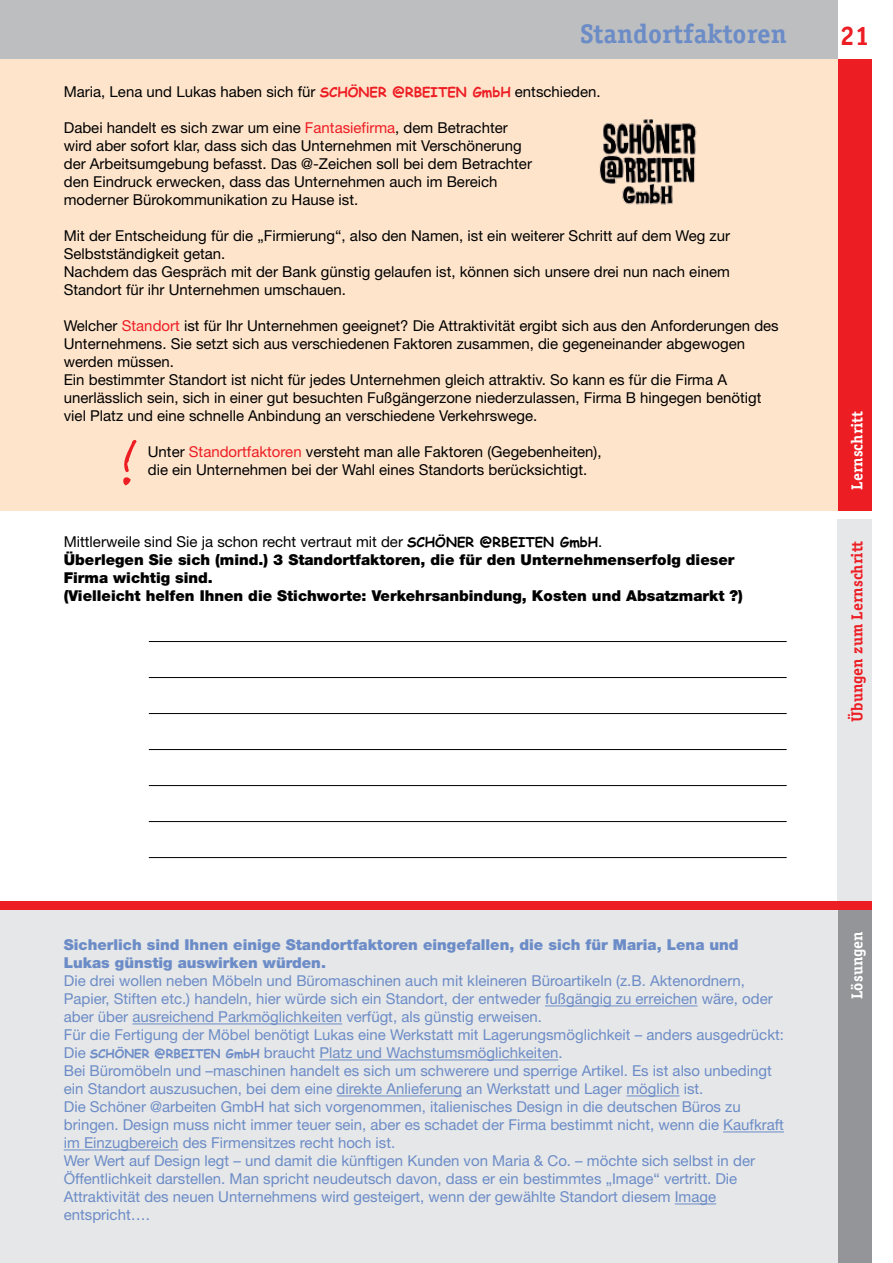
<style>
.page{position:relative;width:893px;height:1263px;background:#fff}
.page>*{position:absolute;margin:0;border:0;box-sizing:border-box;transform-origin:0 0}
.t1{font:700 27px "Officina Serif";color:#6c8cc7}
.t2{font:700 27px "Officina Serif";color:#ed1d24}
.t3{font:700 15.9px "Officina Serif";color:#ed1d24}
.t4{font:700 15.9px "Officina Serif";color:#fff}
.t5{font:15px/18px "Helvetica Neue";color:#000}
.t6{font:15px/18px "Helvetica Neue";color:#6c8cc7}
.t7{font:900 15px/18px "Helvetica Neue";color:#000}
.t8{font:900 15px/18px "Helvetica Neue";color:#6c8cc7}
.s1{font-family:"Comic Sans MS";font-weight:700;font-size:13.5px;color:#ed1d24}
.s2{color:#ed1d24}
.s3{font-weight:400}
.s4{font-family:"Comic Sans MS";font-weight:700;font-size:13.5px}
.s5{font-family:"Comic Sans MS";font-weight:700;font-size:12px}
</style>
<div class="page">
<div style="left:838px;top:519px;width:34px;height:382px;background:#e6e7e8"></div>
<div style="left:0;top:0;width:838px;height:60px;background:#bcbec0"></div>
<div style="left:838px;top:60px;width:34px;height:451px;background:#ed1d24"></div>
<div style="left:0;top:60px;width:838px;height:451px;background:#fee4cb"></div>
<div style="left:838px;top:910px;width:34px;height:353px;background:#939598"></div>
<div style="left:0;top:910px;width:838px;height:353px;background:#e6e7e8"></div>
<div style="left:0;top:901px;width:872px;height:9px;background:#ed1d24"></div>
<hr style="left:149px;top:641px;width:638px;height:1px;background:#000">
<hr style="left:149px;top:677px;width:638px;height:1px;background:#000">
<hr style="left:149px;top:713px;width:638px;height:1px;background:#000">
<hr style="left:149px;top:749px;width:638px;height:1px;background:#000">
<hr style="left:149px;top:785px;width:638px;height:1px;background:#000">
<hr style="left:149px;top:821px;width:638px;height:1px;background:#000">
<hr style="left:149px;top:857px;width:638px;height:1px;background:#000">
<hr style="left:545px;top:1005px;width:152px;height:1px;background:#6c8cc7">
<hr style="left:132px;top:1023px;width:210px;height:1px;background:#6c8cc7">
<hr style="left:319px;top:1059px;width:239px;height:1px;background:#6c8cc7">
<hr style="left:337px;top:1095px;width:125px;height:1px;background:#6c8cc7">
<hr style="left:626px;top:1095px;width:53px;height:1px;background:#6c8cc7">
<hr style="left:723px;top:1131px;width:61px;height:1px;background:#6c8cc7">
<hr style="left:64px;top:1149px;width:115px;height:1px;background:#6c8cc7">
<hr style="left:675px;top:1203px;width:41px;height:1px;background:#6c8cc7">
<svg style="left:123px;top:440px;width:14px;height:46px"></svg>
<img style="left:599px;top:120px;width:98px;height:85px">
<h1 class="t1" style="left:580px;top:16px;width:208px">Standortfaktoren</h1>
<h1 class="t2" style="left:840px;top:19px;width:32px">21</h1>
<p class="t5" style="left:64px;top:82px;width:538px">Maria, Lena und Lukas haben sich für <span class="s1">SCHÖNER @RBEITEN GMBH</span> entschieden.</p>
<p class="t5" style="left:64px;top:118px;width:470px">Dabei handelt es sich zwar um eine <span class="s2">Fantasiefirma</span>, dem Betrachter wird aber sofort klar, dass sich das Unternehmen mit Verschönerung der Arbeitsumgebung befasst. Das @-Zeichen soll bei dem Betrachter den Eindruck erwecken, dass das Unternehmen auch im Bereich moderner Bürokommunikation zu Hause ist.</p>
<p class="t5" style="left:64px;top:226px;width:668px">Mit der Entscheidung für die „Firmierung“, also den Namen, ist ein weiterer Schritt auf dem Weg zur Selbstständigkeit getan.<br>Nachdem das Gespräch mit der Bank günstig gelaufen ist, können sich unsere drei nun nach einem Standort für ihr Unternehmen umschauen.</p>
<p class="t5" style="left:64px;top:316px;width:716px">Welcher <span class="s2">Standort</span> ist für Ihr Unternehmen geeignet? Die Attraktivität ergibt sich aus den Anforderungen des Unternehmens. Sie setzt sich aus verschiedenen Faktoren zusammen, die gegeneinander abgewogen werden müssen.<br>Ein bestimmter Standort ist nicht für jedes Unternehmen gleich attraktiv. So kann es für die Firma A unerlässlich sein, sich in einer gut besuchten Fußgängerzone niederzulassen, Firma B hingegen benötigt viel Platz und eine schnelle Anbindung an verschiedene Verkehrswege.</p>
<p class="t5" style="left:148px;top:442px;width:455px">Unter <span class="s2">Standortfaktoren</span> versteht man alle Faktoren (Gegebenheiten), die ein Unternehmen bei der Wahl eines Standorts berücksichtigt.</p>
<p class="t7" style="left:64px;top:532px;width:680px"><span class="s3">Mittlerweile sind Sie ja schon recht vertraut mit der</span> <span class="s4">SCHÖNER @RBEITEN GMBH</span><span class="s3">.<br></span>Überlegen Sie sich (mind.) 3 Standortfaktoren, die für den Unternehmenserfolg dieser Firma wichtig sind.<br>(Vielleicht helfen Ihnen die Stichworte: Verkehrsanbindung, Kosten und Absatzmarkt ?)</p>
<p class="t4" style="left:847px;top:490px;width:80px;rotate:-90deg">Lernschritt</p>
<p class="t3" style="left:847px;top:722px;width:183px;rotate:-90deg">Übungen zum Lernschritt</p>
<p class="t8" style="left:64px;top:936px;width:676px">Sicherlich sind Ihnen einige Standortfaktoren eingefallen, die sich für Maria, Lena und<br>Lukas günstig auswirken würden.</p>
<p class="t6" style="left:64px;top:972px;width:722px">Die drei wollen neben Möbeln und Büromaschinen auch mit kleineren Büroartikeln (z.B. Aktenordnern, Papier, Stiften etc.) handeln, hier würde sich ein Standort, der entweder fußgängig zu erreichen wäre, oder aber über ausreichend Parkmöglichkeiten verfügt, als günstig erweisen.<br>Für die Fertigung der Möbel benötigt Lukas eine Werkstatt mit Lagerungsmöglichkeit – anders ausgedrückt:<br>Die <span class="s5">SCHÖNER @RBEITEN GMBH</span> braucht Platz und Wachstumsmöglichkeiten.<br>Bei Büromöbeln und –maschinen handelt es sich um schwerere und sperrige Artikel. Es ist also unbedingt ein Standort auszusuchen, bei dem eine direkte Anlieferung an Werkstatt und Lager möglich ist.<br>Die Schöner @arbeiten GmbH hat sich vorgenommen, italienisches Design in die deutschen Büros zu bringen. Design muss nicht immer teuer sein, aber es schadet der Firma bestimmt nicht, wenn die Kaufkraft im Einzugbereich des Firmensitzes recht hoch ist.<br>Wer Wert auf Design legt – und damit die künftigen Kunden von Maria &amp; Co. – möchte sich selbst in der Öffentlichkeit darstellen. Man spricht neudeutsch davon, dass er ein bestimmtes „Image“ vertritt. Die Attraktivität des neuen Unternehmens wird gesteigert, wenn der gewählte Standort diesem Image entspricht….</p>
<p class="t4" style="left:847px;top:999px;width:69px;rotate:-90deg">Lösungen</p>
</div>
